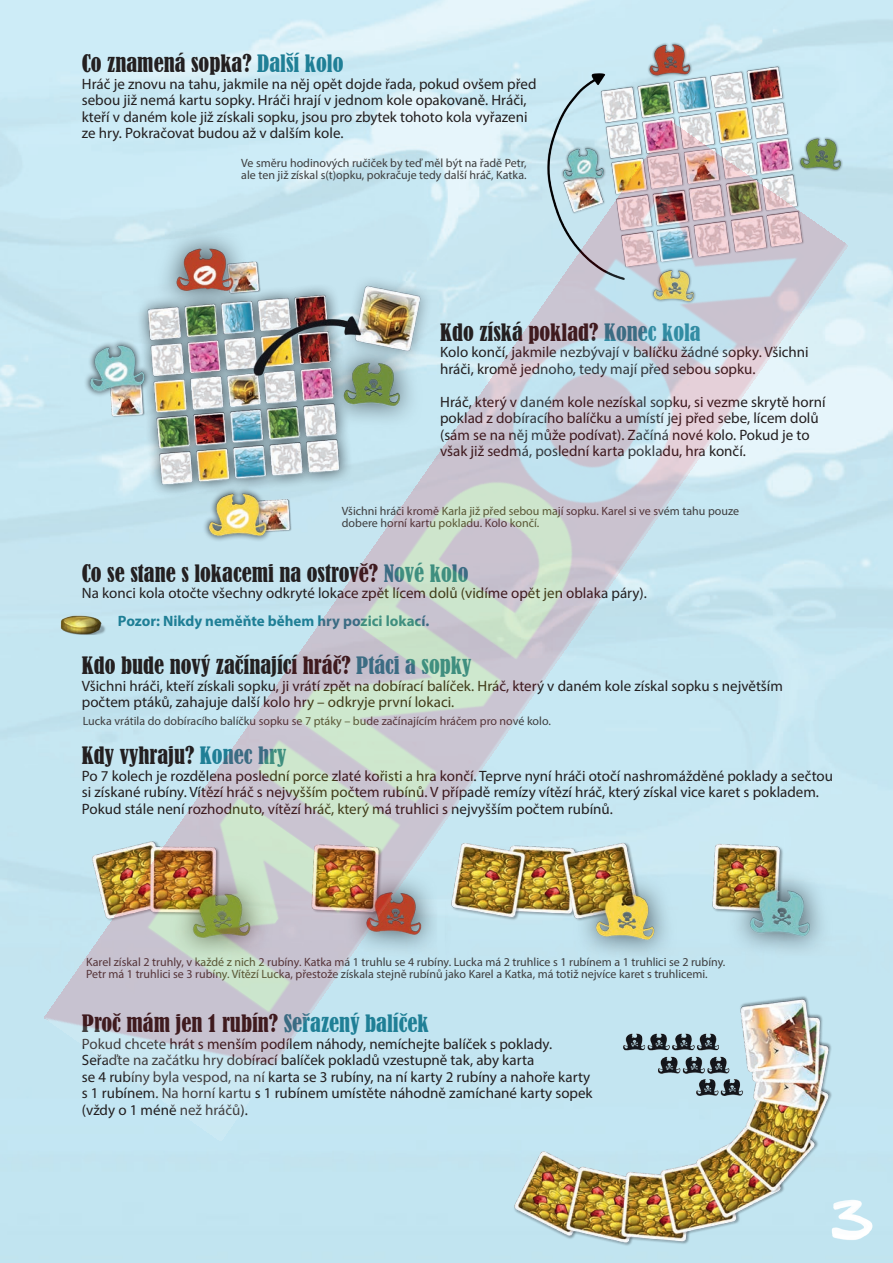
<style>
.page{position:relative;width:893px;height:1263px;background:#fff}
.page>*{position:absolute;margin:0;border:0;box-sizing:border-box;transform-origin:0 0}
.Absatzformat_2{font:condensed 22.5px "Bernard";color:#231f20}
.Absatzformat_2-2{font:15px/16.5px "Myriad Pro";color:#231f20}
.Absatzformat_2-3{font:700 15px "Myriad Pro";color:#1f7f96}
.Absatzformat_2-4{font:12px/12px "Myriad Pro";color:#3e3e3f}
.s1{color:#1f7f96}
</style>
<div class="page">
<img style="left:833px;top:1185px;width:46px;height:68px">
<img style="left:510px;top:0;width:352px;height:326px">
<div style="left:848px;top:828px;width:45px;height:145px;background:#c4e6f2"></div>
<img style="left:513px;top:1141px;width:320px;height:122px">
<img style="left:45px;top:122px;width:803px;height:1019px">
<p class="Absatzformat_2" style="left:82px;top:49px;width:263px">Co znamená sopka? <span class="s1">Další kolo</span></p>
<p class="Absatzformat_2-2" style="left:82px;top:75px;width:456px">Hráč je znovu na tahu, jakmile na něj opět dojde řada, pokud ovšem před sebou již nemá kartu sopky. Hráči hrají v jednom kole opakovaně. Hráči, kteří v daném kole již získali sopku, jsou pro zbytek tohoto kola vyřazeni ze hry. Pokračovat budou až v dalším kole.</p>
<p class="Absatzformat_2-4" style="left:241px;top:157px;width:287px">Ve směru hodinových ručiček by teď měl být na řadě Petr, ale ten již získal s(t)opku, pokračuje tedy další hráč, Katka.</p>
<p class="Absatzformat_2" style="left:440px;top:318px;width:262px">Kdo získá poklad? <span class="s1">Konec kola</span></p>
<p class="Absatzformat_2-2" style="left:440px;top:344px;width:370px">Kolo končí, jakmile nezbývají v balíčku žádné sopky. Všichni hráči, kromě jednoho, tedy mají před sebou sopku.</p>
<p class="Absatzformat_2-2" style="left:440px;top:393px;width:387px">Hráč, který v daném kole nezískal sopku, si vezme skrytě horní poklad z dobíracího balíčku a umístí jej před sebe, lícem dolů (sám se na něj může podívat). Začíná nové kolo. Pokud je to však již sedmá, poslední karta pokladu, hra končí.</p>
<p class="Absatzformat_2-4" style="left:342px;top:505px;width:399px">Všichni hráči kromě Karla již před sebou mají sopku. Karel si ve svém tahu pouze dobere horní kartu pokladu. Kolo končí.</p>
<p class="Absatzformat_2" style="left:82px;top:559px;width:388px">Co se stane s lokacemi na ostrově? <span class="s1">Nové kolo</span></p>
<p class="Absatzformat_2-2" style="left:82px;top:584px;width:567px">Na konci kola otočte všechny odkryté lokace zpět lícem dolů (vidíme opět jen oblaka páry).</p>
<p class="Absatzformat_2-3" style="left:118px;top:612px;width:313px">Pozor: Nikdy neměňte během hry pozici lokací.</p>
<p class="Absatzformat_2" style="left:82px;top:651px;width:391px">Kdo bude nový začínající hráč? <span class="s1">Ptáci a sopky</span></p>
<p class="Absatzformat_2-2" style="left:82px;top:677px;width:703px">Všichni hráči, kteří získali sopku, ji vrátí zpět na dobírací balíček. Hráč, který v daném kole získal sopku s největším počtem ptáků, zahajuje další kolo hry – odkryje první lokaci.</p>
<p class="Absatzformat_2" style="left:82px;top:742px;width:206px">Kdy vyhraju? <span class="s1">Konec hry</span></p>
<p class="Absatzformat_2-2" style="left:82px;top:767px;width:753px">Po 7 kolech je rozdělena poslední porce zlaté kořisti a hra končí. Teprve nyní hráči otočí nashromážděné poklady a sečtou si získané rubíny. Vítězí hráč s nejvyšším počtem rubínů. V případě remízy vítězí hráč, který získal vice karet s pokladem.<br>Pokud stále není rozhodnuto, vítězí hráč, který má truhlici s nejvyšším počtem rubínů.</p>
<p class="Absatzformat_2-4" style="left:83px;top:715px;width:469px">Lucka vrátila do dobíracího balíčku sopku se 7 ptáky – bude začínajícím hráčem pro nové kolo.</p>
<p class="Absatzformat_2-4" style="left:86px;top:956px;width:641px">Karel získal 2 truhly, v každé z nich 2 rubíny. Katka má 1 truhlu se 4 rubíny. Lucka má 2 truhlice s 1 rubínem a 1 truhlici se 2 rubíny.<br>Petr má 1 truhlici se 3 rubíny. Vítězí Lucka, přestože získala stejně rubínů jako Karel a Katka, má totiž nejvíce karet s truhlicemi.</p>
<p class="Absatzformat_2" style="left:82px;top:1009px;width:348px">Proč mám jen 1 rubín? <span class="s1">Seřazený balíček</span></p>
<p class="Absatzformat_2-2" style="left:82px;top:1035px;width:512px">Pokud chcete hrát s menším podílem náhody, nemíchejte balíček s poklady.<br>Seřaďte na začátku hry dobírací balíček pokladů vzestupně tak, aby karta<br>se 4 rubíny byla vespod, na ní karta se 3 rubíny, na ní karty 2 rubíny a nahoře karty s 1 rubínem. Na horní kartu s 1 rubínem umístěte náhodně zamíchané karty sopek (vždy o 1 méně než hráčů).</p>
</div>
